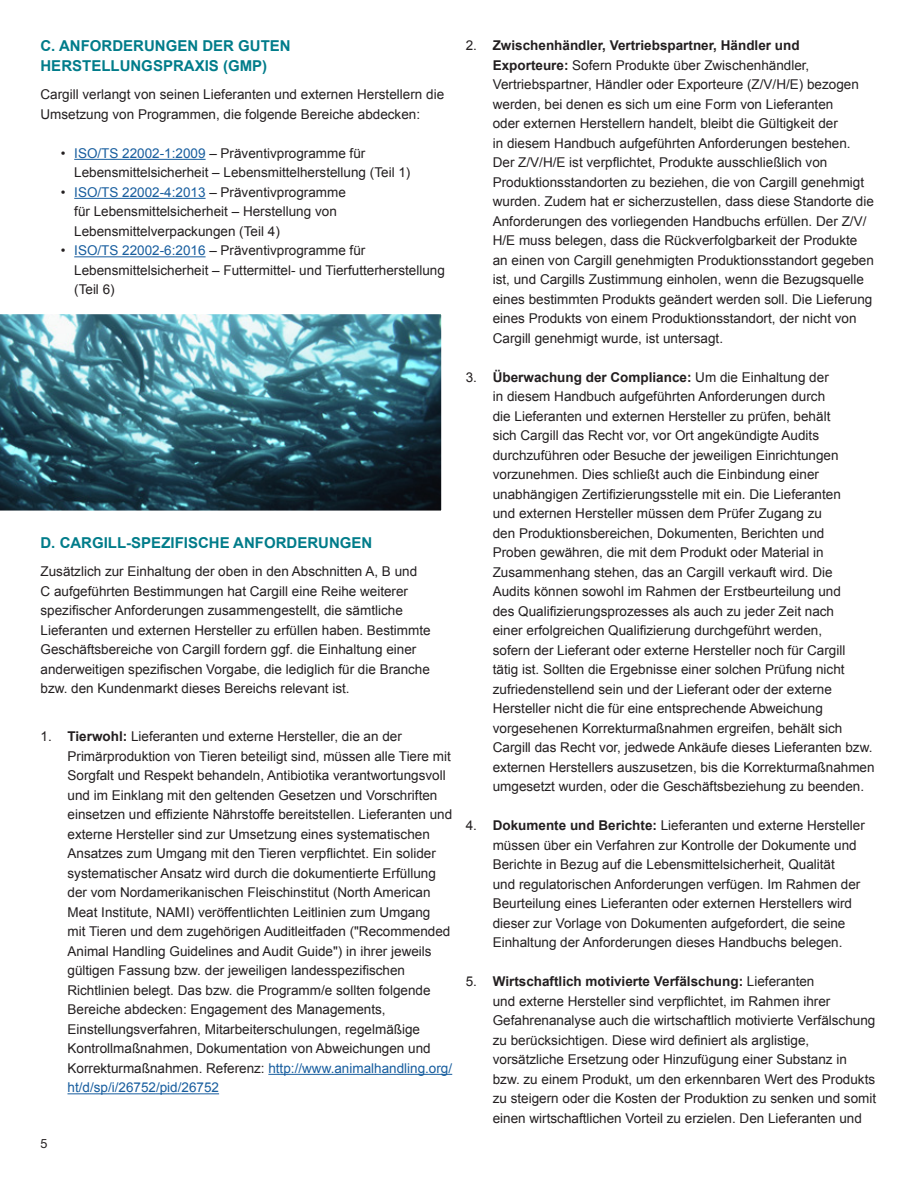
<style>
.page{position:relative;width:918px;height:1188px;background:#fff}
.page>*{position:absolute;margin:0;border:0;box-sizing:border-box;transform-origin:0 0}
.Subhead_Level_1_10_1{font:700 15px/19.5px "Arial";color:#007c8a}
.Hanging_Indent_Body{font:13.5px/19.5px "Arial";color:#231f20}
.Subhead_Level_1_10_1-2{font:13.5px/19.5px "Arial";color:#231f20}
.Body_Large_10_13{font:13.5px/19.5px "Arial";color:#231f20}
.t1{font:12.75px "Helvetica Neue LT Std";color:#231f20}
.s1{color:#175d9e}
.s2{font-weight:700}
</style>
<div class="page">
<hr style="left:74px;top:159px;width:132px;height:1px;background:#175d9e">
<hr style="left:74px;top:198px;width:132px;height:1px;background:#175d9e">
<hr style="left:74px;top:256px;width:132px;height:1px;background:#175d9e">
<hr style="left:268px;top:1074px;width:184px;height:1px;background:#175d9e">
<hr style="left:68px;top:1093px;width:151px;height:1px;background:#175d9e">
<svg style="left:0;top:314px;width:442px;height:197px;background:#41707d"></svg>
<p class="Subhead_Level_1_10_1" style="left:40px;top:37px;width:252px">C. ANFORDERUNGEN DER GUTEN<br>HERSTELLUNGSPRAXIS (GMP)</p>
<p class="Body_Large_10_13" style="left:40px;top:85px;width:405px">Cargill verlangt von seinen Lieferanten und externen Herstellern die<br>Umsetzung von Programmen, die folgende Bereiche abdecken:</p>
<p class="Hanging_Indent_Body" style="left:74px;top:144px;width:338px;text-indent:-14px">• <span class="s1">ISO/TS 22002-1:2009</span> – Präventivprogramme für<br>Lebensmittelsicherheit – Lebensmittelherstellung (Teil 1)</p>
<p class="Hanging_Indent_Body" style="left:74px;top:183px;width:273px;text-indent:-14px">• <span class="s1">ISO/TS 22002-4:2013</span> – Präventivprogramme für Lebensmittelsicherheit – Herstellung von<br>Lebensmittelverpackungen (Teil 4)</p>
<p class="Hanging_Indent_Body" style="left:74px;top:241px;width:372px;text-indent:-14px">• <span class="s1">ISO/TS 22002-6:2016</span> – Präventivprogramme für<br>Lebensmittelsicherheit – Futtermittel- und Tierfutterherstellung (Teil 6)</p>
<p class="Subhead_Level_1_10_1" style="left:40px;top:533px;width:333px">D. CARGILL-SPEZIFISCHE ANFORDERUNGEN</p>
<p class="Subhead_Level_1_10_1-2" style="left:40px;top:562px;width:392px">Zusätzlich zur Einhaltung der oben in den Abschnitten A, B und<br>C aufgeführten Bestimmungen hat Cargill eine Reihe weiterer spezifischer Anforderungen zusammengestellt, die sämtliche Lieferanten und externen Hersteller zu erfüllen haben. Bestimmte Geschäftsbereiche von Cargill fordern ggf. die Einhaltung einer anderweitigen spezifischen Vorgabe, die lediglich für die Branche bzw. den Kundenmarkt dieses Bereichs relevant ist.</p>
<p class="Hanging_Indent_Body" style="left:68px;top:727px;width:386px;text-indent:-27px">1. <span class="s2">Tierwohl:</span> Lieferanten und externe Hersteller, die an der Primärproduktion von Tieren beteiligt sind, müssen alle Tiere mit Sorgfalt und Respekt behandeln, Antibiotika verantwortungsvoll und im Einklang mit den geltenden Gesetzen und Vorschriften einsetzen und effiziente Nährstoffe bereitstellen. Lieferanten und externe Hersteller sind zur Umsetzung eines systematischen Ansatzes zum Umgang mit den Tieren verpflichtet. Ein solider systematischer Ansatz wird durch die dokumentierte Erfüllung der vom Nordamerikanischen Fleischinstitut (North American Meat Institute, NAMI) veröffentlichten Leitlinien zum Umgang<br>mit Tieren und dem zugehörigen Auditleitfaden ("Recommended Animal Handling Guidelines and Audit Guide") in ihrer jeweils gültigen Fassung bzw. der jeweiligen landesspezifischen Richtlinien belegt. Das bzw. die Programm/e sollten folgende Bereiche abdecken: Engagement des Managements, Einstellungsverfahren, Mitarbeiterschulungen, regelmäßige Kontrollmaßnahmen, Dokumentation von Abweichungen und Korrekturmaßnahmen. Referenz: <span class="s1">http://www.animalhandling.org/ ht/d/sp/i/26752/pid/26752</span></p>
<p class="t1" style="left:40px;top:1136px;width:9px">5</p>
<p class="Hanging_Indent_Body" style="left:493px;top:36px;width:383px;text-indent:-27px">2. <span class="s2">Zwischenhändler, Vertriebspartner, Händler und Exporteure:</span> Sofern Produkte über Zwischenhändler, Vertriebspartner, Händler oder Exporteure (Z/V/H/E) bezogen werden, bei denen es sich um eine Form von Lieferanten<br>oder externen Herstellern handelt, bleibt die Gültigkeit der<br>in diesem Handbuch aufgeführten Anforderungen bestehen.<br>Der Z/V/H/E ist verpflichtet, Produkte ausschließlich von Produktionsstandorten zu beziehen, die von Cargill genehmigt wurden. Zudem hat er sicherzustellen, dass diese Standorte die Anforderungen des vorliegenden Handbuchs erfüllen. Der Z/V/ H/E muss belegen, dass die Rückverfolgbarkeit der Produkte an einen von Cargill genehmigten Produktionsstandort gegeben ist, und Cargills Zustimmung einholen, wenn die Bezugsquelle eines bestimmten Produkts geändert werden soll. Die Lieferung eines Produkts von einem Produktionsstandort, der nicht von Cargill genehmigt wurde, ist untersagt.</p>
<p class="Hanging_Indent_Body" style="left:493px;top:367px;width:383px;text-indent:-27px">3. <span class="s2">Überwachung der Compliance:</span> Um die Einhaltung der<br>in diesem Handbuch aufgeführten Anforderungen durch<br>die Lieferanten und externen Hersteller zu prüfen, behält<br>sich Cargill das Recht vor, vor Ort angekündigte Audits durchzuführen oder Besuche der jeweiligen Einrichtungen vorzunehmen. Dies schließt auch die Einbindung einer unabhängigen Zertifizierungsstelle mit ein. Die Lieferanten<br>und externen Hersteller müssen dem Prüfer Zugang zu<br>den Produktionsbereichen, Dokumenten, Berichten und<br>Proben gewähren, die mit dem Produkt oder Material in Zusammenhang stehen, das an Cargill verkauft wird. Die<br>Audits können sowohl im Rahmen der Erstbeurteilung und<br>des Qualifizierungsprozesses als auch zu jeder Zeit nach<br>einer erfolgreichen Qualifizierung durchgeführt werden,<br>sofern der Lieferant oder externe Hersteller noch für Cargill<br>tätig ist. Sollten die Ergebnisse einer solchen Prüfung nicht zufriedenstellend sein und der Lieferant oder der externe Hersteller nicht die für eine entsprechende Abweichung vorgesehenen Korrekturmaßnahmen ergreifen, behält sich Cargill das Recht vor, jedwede Ankäufe dieses Lieferanten bzw. externen Herstellers auszusetzen, bis die Korrekturmaßnahmen umgesetzt wurden, oder die Geschäftsbeziehung zu beenden.</p>
<p class="Hanging_Indent_Body" style="left:493px;top:816px;width:374px;text-indent:-27px">4. <span class="s2">Dokumente und Berichte:</span> Lieferanten und externe Hersteller müssen über ein Verfahren zur Kontrolle der Dokumente und Berichte in Bezug auf die Lebensmittelsicherheit, Qualität<br>und regulatorischen Anforderungen verfügen. Im Rahmen der Beurteilung eines Lieferanten oder externen Herstellers wird dieser zur Vorlage von Dokumenten aufgefordert, die seine Einhaltung der Anforderungen dieses Handbuchs belegen.</p>
<p class="Hanging_Indent_Body" style="left:493px;top:972px;width:385px;text-indent:-27px">5. <span class="s2">Wirtschaftlich motivierte Verfälschung:</span> Lieferanten<br>und externe Hersteller sind verpflichtet, im Rahmen ihrer Gefahrenanalyse auch die wirtschaftlich motivierte Verfälschung zu berücksichtigen. Diese wird definiert als arglistige, vorsätzliche Ersetzung oder Hinzufügung einer Substanz in bzw. zu einem Produkt, um den erkennbaren Wert des Produkts zu steigern oder die Kosten der Produktion zu senken und somit einen wirtschaftlichen Vorteil zu erzielen. Den Lieferanten und</p>
</div>
